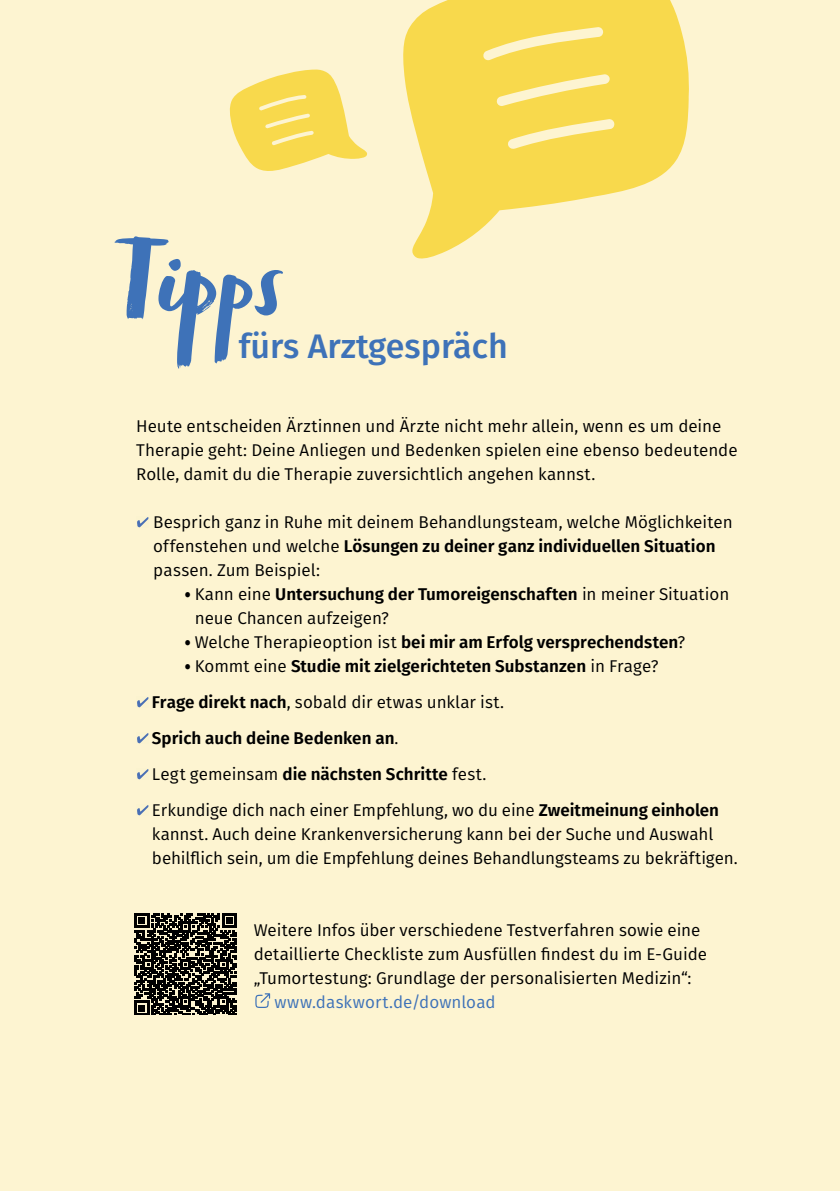
<style>
.page{position:relative;width:840px;height:1191px;background:#fff}
.page>*{position:absolute;margin:0;border:0;box-sizing:border-box;transform-origin:0 0}
.t1{font:120px "Zooja Pro";color:#3e72b8}
.t2{font:500 34px "Fira Sans";color:#3e72b8}
.t3{font:17px/24px "Fira Sans";color:#000}
.t4{font:600 17px/36px "Fira Sans";color:#000}
.t5{font:17px "Fira Sans";letter-spacing:.005em;color:#3e72b8}
.s1{font-weight:600}
.s2{font-family:"Bitter"}
.s3{font-family:"Bitter";font-weight:400}
.s4{font-weight:400}
</style>
<div class="page">
<div style="left:0;top:0;width:839px;height:1191px;background:#fdf4d1"></div>
<svg style="left:403px;top:0;width:286px;height:259px;fill:#f8d94c"></svg>
<svg style="left:229px;top:69px;width:138px;height:102px"></svg>
<svg style="left:137px;top:517px;width:11px;height:11px"></svg>
<svg style="left:137px;top:697px;width:11px;height:11px"></svg>
<svg style="left:137px;top:733px;width:11px;height:11px"></svg>
<svg style="left:137px;top:769px;width:11px;height:11px"></svg>
<svg style="left:137px;top:805px;width:11px;height:11px"></svg>
<svg style="left:255px;top:993px;width:15px;height:15px"></svg>
<svg style="left:134px;top:913px;width:102px;height:101px"></svg>
<h1 class="t1" style="left:120px;top:210px;width:161px">Tipps</h1>
<h2 class="t2" style="left:238px;top:319px;width:270px">fürs Arztgespräch</h2>
<p class="t3" style="left:136px;top:413px;width:602px">Heute entscheiden Ärztinnen und Ärzte nicht mehr allein, wenn es um deine<br>Therapie geht: Deine Anliegen und Bedenken spielen eine ebenso bedeutende<br>Rolle, damit du die Therapie zuversichtlich angehen kannst.</p>
<p class="t3" style="left:153px;top:509px;width:580px">Besprich ganz in Ruhe mit deinem Behandlungsteam, welche Möglichkeiten offenstehen und welche <span class="s1">Lösungen zu deiner ganz individuellen Situation </span>passen. Zum Beispiel:</p>
<p class="t3" style="left:195px;top:581px;width:535px;text-indent:-11px"><span class="s2">•</span> Kann eine <span class="s1">Untersuchung der Tumoreigenschaften</span> in meiner Situation neue Chancen aufzeigen?</p>
<p class="t4" style="left:184px;top:623px;width:502px"><span class="s3">•</span> <span class="s4">Welche Therapieoption ist</span> bei mir am Erfolg versprechendsten<span class="s4">?</span></p>
<p class="t4" style="left:152px;top:647px;width:568px;text-indent:32px"><span class="s3">•</span> <span class="s4">Kommt eine</span> Studie mit zielgerichteten Substanzen <span class="s4">in Frage?<br></span>Frage direkt nach<span class="s4">, sobald dir etwas unklar ist.<br></span>Sprich auch deine Bedenken an<span class="s4">.<br>Legt gemeinsam</span> die nächsten Schritte <span class="s4">fest.<br>Erkundige dich nach einer Empfehlung, wo du eine</span> Zweitmeinung einholen</p>
<p class="t3" style="left:152px;top:821px;width:587px">kannst. Auch deine Krankenversicherung kann bei der Suche und Auswahl behilflich sein, um die Empfehlung deines Behandlungsteams zu bekräftigen.</p>
<p class="t3" style="left:253px;top:917px;width:454px">Weitere Infos über verschiedene Testverfahren sowie eine detaillierte Checkliste zum Ausfüllen findest du im E-Guide „Tumortestung: Grundlage der personalisierten Medizin“:</p>
<p class="t5" style="left:274px;top:989px;width:223px">www.daskwort.de/download</p>
</div>
